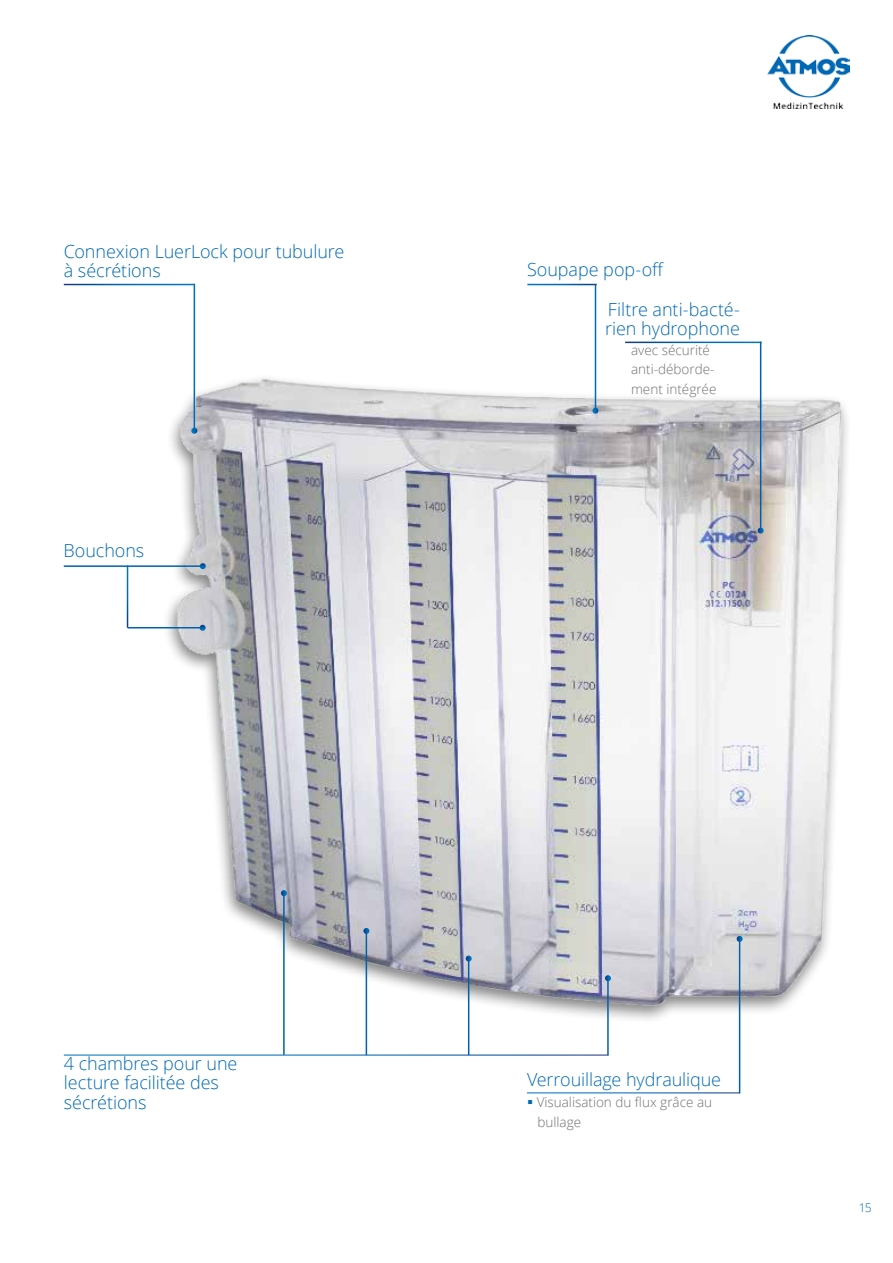
<style>
.page{position:relative;width:893px;height:1263px;background:#fff}
.page>*{position:absolute;margin:0;border:0;box-sizing:border-box;transform-origin:0 0}
.t1{font:300 18px/19.4px "Open Sans";letter-spacing:-.005em;color:#0069b4}
.t2{font:300 13.5px/19.5px "Open Sans";color:#6f6f6e}
.t3{font:300 12px "Open Sans";color:#0069b4}
.s1{color:#0069b4}
</style>
<div class="page">
<img style="left:767px;top:35px;width:82px;height:74px">
<img style="left:151px;top:283px;width:697px;height:733px">
<hr style="left:625px;top:342px;width:137px;height:1px;background:#fff">
<hr style="left:527px;top:284px;width:70px;height:1px;background:#fff">
<hr style="left:760px;top:342px;width:1px;height:189px;background:#fff">
<svg style="left:758px;top:528px;width:6px;height:6px"></svg>
<hr style="left:194px;top:284px;width:1px;height:147px;background:#fff">
<svg style="left:191px;top:428px;width:6px;height:6px"></svg>
<hr style="left:595px;top:284px;width:1px;height:127px;background:#fff">
<svg style="left:592px;top:408px;width:6px;height:6px"></svg>
<hr style="left:128px;top:627px;width:75px;height:1px;background:#fff">
<svg style="left:200px;top:625px;width:6px;height:6px"></svg>
<hr style="left:64px;top:565px;width:139px;height:2px;background:#fff">
<svg style="left:200px;top:563px;width:6px;height:6px"></svg>
<hr style="left:283px;top:893px;width:2px;height:162px;background:#fff">
<svg style="left:281px;top:890px;width:6px;height:6px"></svg>
<hr style="left:366px;top:931px;width:1px;height:124px;background:#fff">
<svg style="left:363px;top:928px;width:6px;height:6px"></svg>
<hr style="left:468px;top:958px;width:1px;height:97px;background:#fff">
<svg style="left:466px;top:955px;width:6px;height:6px"></svg>
<hr style="left:607px;top:978px;width:2px;height:77px;background:#fff">
<svg style="left:605px;top:975px;width:6px;height:6px"></svg>
<hr style="left:64px;top:284px;width:130px;height:1px;background:#fff">
<hr style="left:739px;top:939px;width:1px;height:154px;background:#fff">
<svg style="left:737px;top:936px;width:6px;height:6px"></svg>
<p class="t1" style="left:64px;top:241px;width:282px">Connexion LuerLock pour tubulure à sécrétions</p>
<p class="t1" style="left:64px;top:541px;width:82px">Bouchons</p>
<p class="t1" style="left:608px;top:250px;width:133px;line-height:39.2px;text-indent:-81px">Soupape pop-off<br>Filtre anti-bacté-</p>
<p class="t1" style="left:605px;top:318px;width:136px">rien hydrophone</p>
<p class="t2" style="left:631px;top:340px;width:87px">avec sécurité anti-déborde&shy;ment intégrée</p>
<p class="t1" style="left:64px;top:1053px;width:175px">4 chambres pour une lecture facilitée des sécrétions</p>
<p class="t1" style="left:527px;top:1070px;width:196px">Verrouillage hydraulique</p>
<p class="t2" style="left:537px;top:1092px;width:176px;text-indent:-11px"><span class="s1">▪</span> Visualisation du flux grâce au bullage</p>
<p class="t3" style="left:859px;top:1199px;width:14px">15</p>
</div>
